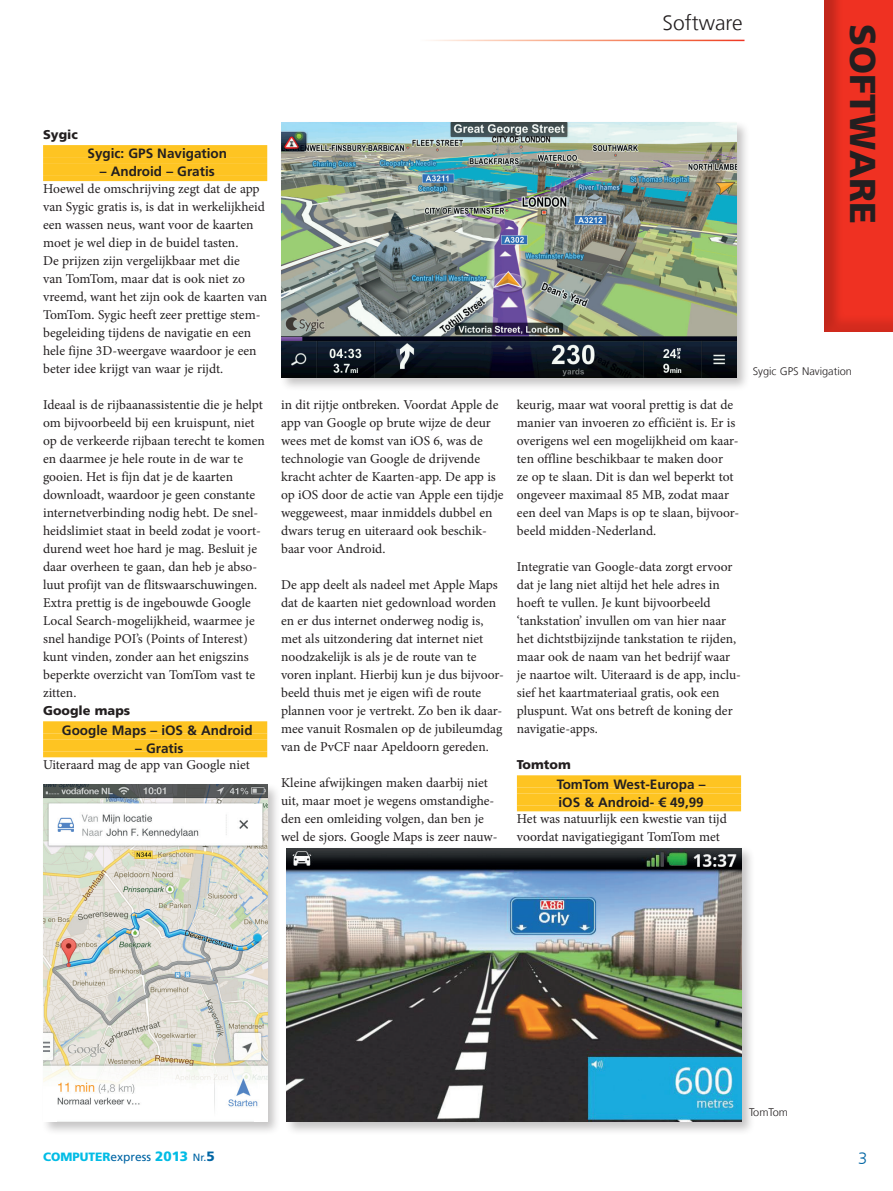
<style>
.page{position:relative;width:893px;height:1191px;background:#fff}
.page>*{position:absolute;margin:0;border:0;box-sizing:border-box;transform-origin:0 0}
.t1{font:900 36px "Frutiger LT Com";color:#231f20}
.t2{font:300 21px "Frutiger LT Com";color:#231f20}
.Normaal{font:300 16.5px "Frutiger LT Com";color:#0065a4}
.Bodytekst{font:13.5px/18px "Minion Pro";color:#231f20}
.Kop_tabel_geel{font:700 13.5px "Frutiger LT Com";color:#231f20}
.Tussenkop{font:900 12.75px "Frutiger LT Com";color:#231f20}
.t3{font:900 12px "Frutiger LT Com";color:#02bce5}
.Bijschrift{font:300 10.95px "Frutiger LT Com";color:#231f20}
.s1{font-weight:400;color:#0065a4}
.s2{font-size:13.5px}
.s3{font-weight:400;font-size:10.5px;color:#0065a4}
.s4{font-size:13.5px;color:#0065a4}
</style>
<div class="page">
<div style="left:822px;top:0;width:71px;height:334px;background:#231f20;opacity:.33"></div>
<div style="left:517px;top:775px;width:224px;height:12px;background:#fec422"></div>
<div style="left:517px;top:787px;width:224px;height:6px;background:#fec422"></div>
<div style="left:517px;top:793px;width:224px;height:12px;background:#fec422"></div>
<div style="left:517px;top:805px;width:224px;height:6px;background:#fec422"></div>
<div style="left:43px;top:145px;width:224px;height:12px;background:#fec422"></div>
<div style="left:43px;top:157px;width:224px;height:6px;background:#fec422"></div>
<div style="left:43px;top:163px;width:224px;height:12px;background:#fec422"></div>
<div style="left:43px;top:175px;width:224px;height:6px;background:#fec422"></div>
<div style="left:43px;top:721px;width:224px;height:12px;background:#fec422"></div>
<div style="left:43px;top:733px;width:224px;height:6px;background:#fec422"></div>
<div style="left:43px;top:739px;width:224px;height:12px;background:#fec422"></div>
<div style="left:43px;top:751px;width:224px;height:6px;background:#fec422"></div>
<div style="left:284px;top:845px;width:471px;height:290px;background:#231f20;opacity:.26"></div>
<img style="left:286px;top:848px;width:455px;height:273px">
<div style="left:279px;top:121px;width:471px;height:270px;background:#231f20;opacity:.26"></div>
<img style="left:281px;top:123px;width:455px;height:254px">
<div style="left:41px;top:783px;width:240px;height:352px;background:#231f20;opacity:.26"></div>
<img style="left:43px;top:785px;width:224px;height:336px">
<p class="Tussenkop" style="left:43px;top:127px;width:36px">Sygic</p>
<p class="Kop_tabel_geel" style="left:88px;top:146px;width:141px">Sygic: GPS Navigation</p>
<p class="Kop_tabel_geel" style="left:100px;top:164px;width:116px">– Android – Gratis</p>
<p class="Bodytekst" style="left:43px;top:180px;width:226px">Hoewel de omschrijving zegt dat de app van Sygic gratis is, is dat in werkelijkheid een wassen neus, want voor de kaarten moet je wel diep in de buidel tasten.<br>De prijzen zijn vergelijkbaar met die<br>van TomTom, maar dat is ook niet zo vreemd, want het zijn ook de kaarten van TomTom. Sygic heeft zeer prettige stem&shy;begeleiding tijdens de navigatie en een hele fijne 3D-weergave waardoor je een beter idee krijgt van waar je rijdt.</p>
<p class="Bodytekst" style="left:43px;top:396px;width:223px">Ideaal is de rijbaanassistentie die je helpt om bijvoorbeeld bij een kruispunt, niet op de verkeerde rijbaan terecht te komen en daarmee je hele route in de war te gooien. Het is fijn dat je de kaarten downloadt, waardoor je geen constante internetverbinding nodig hebt. De snel&shy;heidslimiet staat in beeld zodat je voort&shy;durend weet hoe hard je mag. Besluit je daar overheen te gaan, dan heb je abso&shy;luut profijt van de flitswaarschuwingen.</p>
<p class="Bodytekst" style="left:43px;top:594px;width:214px">Extra prettig is de ingebouwde Google Local Search-mogelijkheid, waarmee je snel handige POI’s (Points of Interest) kunt vinden, zonder aan het enigszins beperkte overzicht van TomTom vast te zitten.</p>
<p class="Tussenkop" style="left:43px;top:703px;width:89px">Google maps</p>
<p class="Kop_tabel_geel" style="left:62px;top:722px;width:192px">Google Maps – iOS &amp; Android</p>
<p class="Kop_tabel_geel" style="left:135px;top:740px;width:50px">– Gratis</p>
<p class="Bodytekst" style="left:43px;top:756px;width:208px">Uiteraard mag de app van Google niet</p>
<h2 class="t2" style="left:662px;top:11px;width:82px">Software</h2>
<h1 class="t1" style="left:884px;top:24px;width:201px;rotate:90deg">SOFTWARE</h1>
<p class="Bodytekst" style="left:281px;top:396px;width:224px">in dit rijtje ontbreken. Voordat Apple de app van Google op brute wijze de deur wees met de komst van iOS 6, was de technologie van Google de drijvende kracht achter de Kaarten-app. De app is op iOS door de actie van Apple een tijdje weggeweest, maar inmiddels dubbel en dwars terug en uiteraard ook beschik&shy;baar voor Android.</p>
<p class="Bodytekst" style="left:281px;top:576px;width:224px">De app deelt als nadeel met Apple Maps dat de kaarten niet gedownload worden en er dus internet onderweg nodig is, met als uitzondering dat internet niet noodzakelijk is als je de route van te voren inplant. Hierbij kun je dus bijvoor&shy;beeld thuis met je eigen wifi de route plannen voor je vertrekt. Zo ben ik daar&shy;mee vanuit Rosmalen op de jubileumdag van de PvCF naar Apeldoorn gereden.</p>
<p class="Bodytekst" style="left:281px;top:774px;width:218px">Kleine afwijkingen maken daarbij niet uit, maar moet je wegens omstandighe&shy;den een omleiding volgen, dan ben je wel de sjors. Google Maps is zeer nauw-</p>
<p class="Bodytekst" style="left:517px;top:396px;width:224px">keurig, maar wat vooral prettig is dat de manier van invoeren zo efficiënt is. Er is overigens wel een mogelijkheid om kaar&shy;ten offline beschikbaar te maken door<br>ze op te slaan. Dit is dan wel beperkt tot ongeveer maximaal 85 MB, zodat maar een deel van Maps is op te slaan, bijvoor&shy;beeld midden-Nederland.</p>
<p class="Bodytekst" style="left:517px;top:558px;width:226px">Integratie van Google-data zorgt ervoor dat je lang niet altijd het hele adres in hoeft te vullen. Je kunt bijvoorbeeld ‘tankstation’ invullen om van hier naar het dichtstbijzijnde tankstation te rijden, maar ook de naam van het bedrijf waar je naartoe wilt. Uiteraard is de app, inclu&shy;sief het kaartmateriaal gratis, ook een pluspunt. Wat ons betreft de koning der navigatie-apps.</p>
<p class="Tussenkop" style="left:517px;top:757px;width:55px">Tomtom</p>
<p class="Kop_tabel_geel" style="left:557px;top:776px;width:150px">TomTom West-Europa –</p>
<p class="Kop_tabel_geel" style="left:558px;top:794px;width:147px">iOS &amp; Android- € 49,99</p>
<p class="Bodytekst" style="left:517px;top:810px;width:211px">Het was natuurlijk een kwestie van tijd voordat navigatiegigant TomTom met</p>
<p class="Bijschrift" style="left:753px;top:365px;width:101px">Sygic GPS Navigation</p>
<p class="Bijschrift" style="left:749px;top:1106px;width:40px">TomTom</p>
<p class="t3" style="left:43px;top:1149px;width:173px">COMPUTER<span class="s1">express</span> <span class="s2">2013</span> <span class="s3">Nr.</span><span class="s4">5</span></p>
<p class="Normaal" style="left:858px;top:1148px;width:11px">3</p>
</div>
